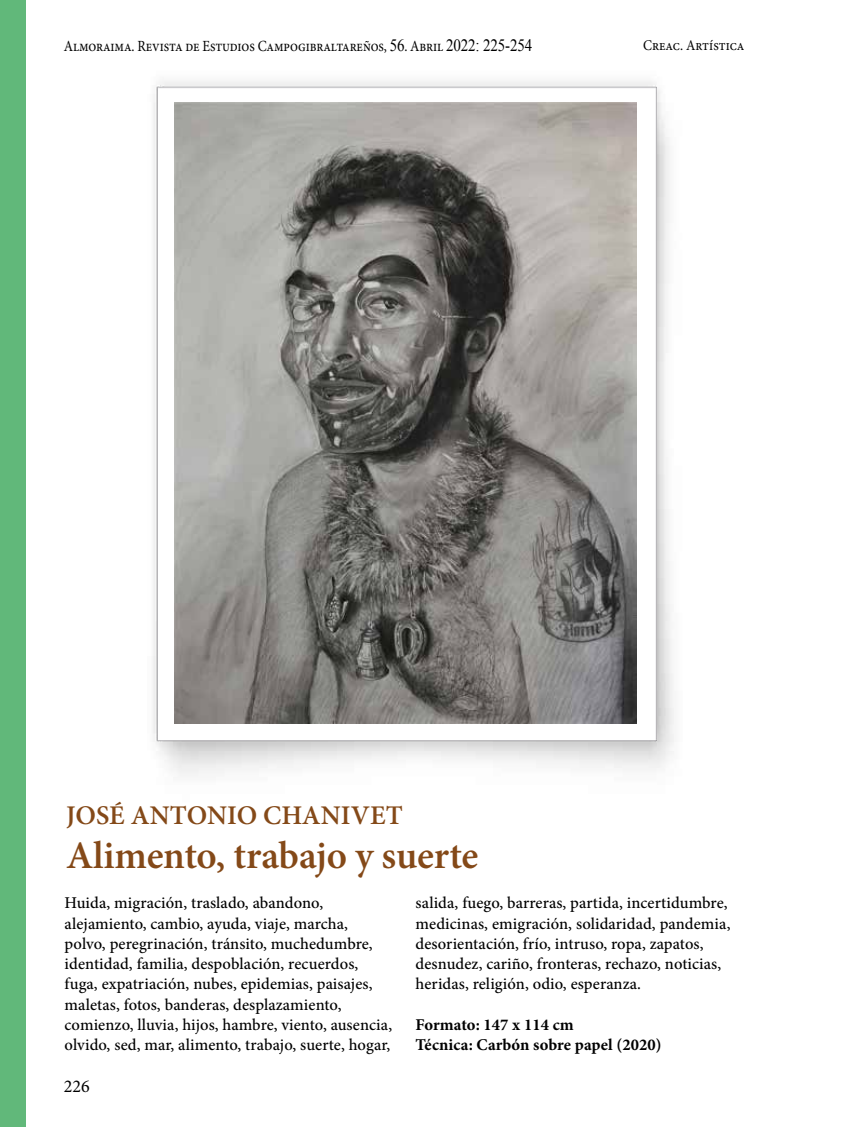
<style>
.page{position:relative;width:851px;height:1127px;background:#fff}
.page>*{position:absolute;margin:0;border:0;box-sizing:border-box;transform-origin:0 0}
.t1{font:600 39px "Minion Pro";letter-spacing:-.005em;color:#844918}
.t2{font:600 27px "Minion Pro";letter-spacing:.005em;color:#844918}
.t3{font:18px "Minion Pro";color:#000}
.t4{font:500 16.5px/20.2px "Minion Pro";letter-spacing:.005em;color:#000}
.t5{font:700 16.5px/20.2px "Minion Pro";letter-spacing:.005em;color:#000}
.t6{font:15.6px "Minion Pro";letter-spacing:-.01em;color:#000;scale:.87 1}
.t7{font:14.85px "Minion Pro";color:#000;scale:.91 1}
.s1{font-family:"Times New Roman";font-size:17.25px}
</style>
<div class="page">
<div style="left:0;top:0;width:26px;height:1127px;background:#61b87a"></div>
<img style="left:153px;top:81px;width:521px;height:695px">
<img style="left:174px;top:102px;width:462px;height:621px">
<p class="t6" style="left:64px;top:35px;width:540px">Almoraima. Revista de Estudios Campogibraltareños, <span class="s1">56</span>. Abril <span class="s1">2022: 225-254</span></p>
<p class="t7" style="left:643px;top:36px;width:113px">Creac. Artística</p>
<h2 class="t2" style="left:66px;top:797px;width:338px">JOSÉ ANTONIO CHANIVET</h2>
<h1 class="t1" style="left:66px;top:828px;width:414px">Alimento, trabajo y suerte</h1>
<p class="t4" style="left:65px;top:893px;width:329px">Huida, migración, traslado, abandono, alejamiento, cambio, ayuda, viaje, marcha, polvo, peregrinación, tránsito, muchedumbre, identidad, familia, despoblación, recuerdos, fuga, expatriación, nubes, epidemias, paisajes, maletas, fotos, banderas, desplazamiento, comienzo, lluvia, hijos, hambre, viento, ausencia, olvido, sed, mar, alimento, trabajo, suerte, hogar,</p>
<p class="t4" style="left:415px;top:893px;width:316px">salida, fuego, barreras, partida, incertidumbre, medicinas, emigración, solidaridad, pandemia, desorientación, frío, intruso, ropa, zapatos, desnudez, cariño, fronteras, rechazo, noticias, heridas, religión, odio, esperanza.</p>
<p class="t5" style="left:415px;top:1014px;width:247px">Formato: 147 x 114 cm<br>Técnica: Carbón sobre papel (2020)</p>
<p class="t3" style="left:64px;top:1074px;width:27px">226</p>
</div>
